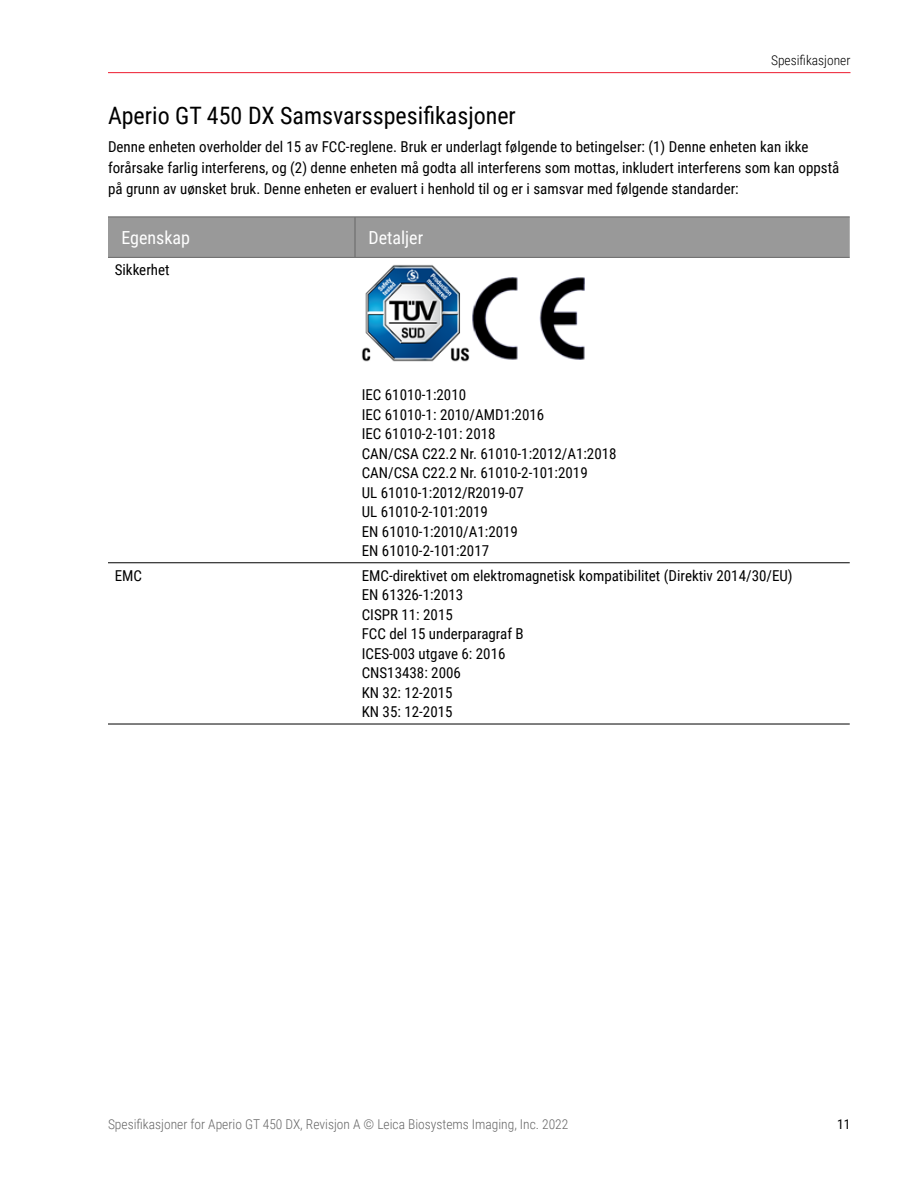
<style>
.page{position:relative;width:918px;height:1188px;background:#fff}
.page>*{position:absolute;margin:0;border:0;box-sizing:border-box;transform-origin:0 0}
.t1{font:24px "Roboto Condensed";color:#000}
.t2{font:18px "Roboto Condensed";color:#fff}
.t3{font:15px/19.5px "Roboto Condensed";color:#000}
.t4{font:300 13.5px "Roboto Condensed";color:#666}
.t5{font:300 13.5px "Roboto Condensed";color:#000}
.t6{font:13.5px "Roboto Condensed";color:#000}
</style>
<div class="page">
<hr style="left:108px;top:72px;width:742px;height:1px;background:#ed1b2f">
<div style="left:108px;top:218px;width:742px;height:39px;background:#999"></div>
<svg style="left:108px;top:352px;width:742px;height:372px"></svg>
<hr style="left:108px;top:217px;width:247px;height:1px;background:#666">
<hr style="left:355px;top:217px;width:495px;height:1px;background:#666">
<hr style="left:355px;top:217px;width:1px;height:40px;background:#666">
<hr style="left:108px;top:257px;width:247px;height:1px;background:#666">
<hr style="left:355px;top:257px;width:495px;height:1px;background:#666">
<hr style="left:108px;top:562px;width:247px;height:1px;background:#000">
<hr style="left:108px;top:724px;width:247px;height:1px;background:#000">
<hr style="left:355px;top:562px;width:495px;height:1px;background:#000">
<hr style="left:355px;top:724px;width:495px;height:1px;background:#000">
<img style="left:362px;top:265px;width:108px;height:96px">
<img style="left:470px;top:277px;width:117px;height:84px">
<p class="t5" style="left:771px;top:51px;width:81px">Spesifikasjoner</p>
<h1 class="t1" style="left:108px;top:99px;width:409px">Aperio GT 450 DX Samsvarsspesifikasjoner</h1>
<p class="t3" style="left:108px;top:136px;width:733px;line-height:21px">Denne enheten overholder del 15 av FCC-reglene. Bruk er underlagt følgende to betingelser: (1) Denne enheten kan ikke forårsake farlig interferens, og (2) denne enheten må godta all interferens som mottas, inkludert interferens som kan oppstå på grunn av uønsket bruk. Denne enheten er evaluert i henhold til og er i samsvar med følgende standarder:</p>
<p class="t2" style="left:122px;top:225px;width:70px">Egenskap</p>
<p class="t2" style="left:368px;top:225px;width:56px">Detaljer</p>
<p class="t3" style="left:115px;top:260px;width:56px">Sikkerhet</p>
<p class="t3" style="left:362px;top:384px;width:256px">IEC 61010-1:2010<br>IEC 61010-1: 2010/AMD1:2016<br>IEC 61010-2-101: 2018<br>CAN/CSA C22.2 Nr. 61010-1:2012/A1:2018<br>CAN/CSA C22.2 Nr. 61010-2-101:2019<br>UL 61010-1:2012/R2019-07<br>UL 61010-2-101:2019<br>EN 61010-1:2010/A1:2019<br>EN 61010-2-101:2017</p>
<p class="t3" style="left:115px;top:565px;width:29px">EMC</p>
<p class="t3" style="left:362px;top:565px;width:432px">EMC-direktivet om elektromagnetisk kompatibilitet (Direktiv 2014/30/EU)<br>EN 61326-1:2013<br>CISPR 11: 2015<br>FCC del 15 underparagraf B<br>ICES-003 utgave 6: 2016<br>CNS13438: 2006<br>KN 32: 12-2015<br>KN 35: 12-2015</p>
<p class="t4" style="left:108px;top:1115px;width:462px">Spesifikasjoner for Aperio GT 450 DX, Revisjon A © Leica Biosystems Imaging, Inc. 2022</p>
<p class="t6" style="left:837px;top:1115px;width:15px">11</p>
</div>
